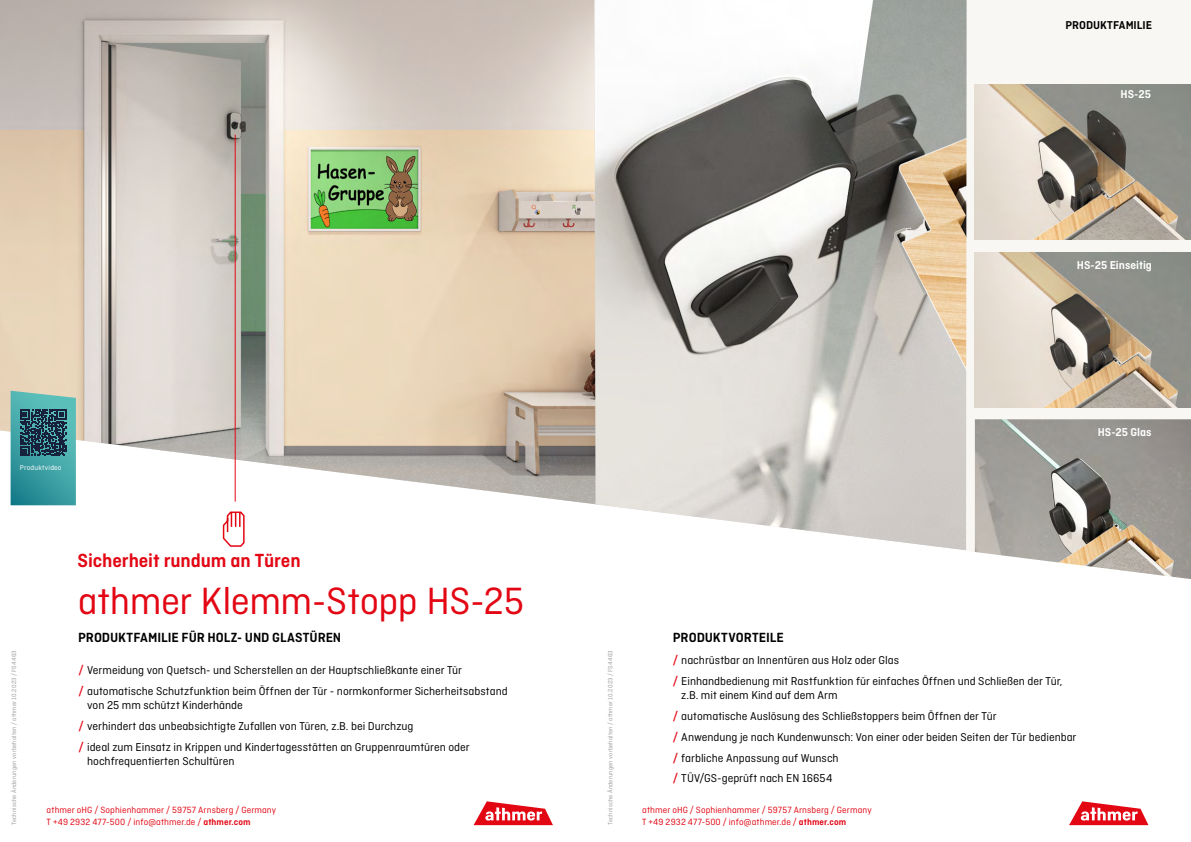
<style>
.page{position:relative;width:1191px;height:842px;background:#fff}
.page>*{position:absolute;margin:0;border:0;box-sizing:border-box;transform-origin:0 0}
.t1{font:40px "Ciutadella";letter-spacing:-.01em;color:#e30613}
.t2{font:600 20px "Ciutadella";letter-spacing:-.005em;color:#e30613}
.t3{font:600 14px "Ciutadella";letter-spacing:-.005em;color:#000}
.t4{font:12px/20.7px "Ciutadella";color:#000}
.t5{font:600 12px "Ciutadella";color:#fff}
.t6{font:600 12px "Ciutadella";letter-spacing:-.005em;color:#000}
.t7{font:9.5px/12px "Ciutadella";letter-spacing:.01em;color:#e30613}
.t8{font:7.5px "Ciutadella";letter-spacing:.02em;color:#fff}
.t9{font:6.5px "Ciutadella";letter-spacing:.025em;color:#9d9d9c}
.s1{font-weight:500;color:#e30613}
.s2{font-weight:600}
</style>
<div class="page">
<img style="left:594px;top:0;width:372px;height:551px">
<div style="left:966px;top:0;width:225px;height:552px;background:#f9f7f4"></div>
<img style="left:975px;top:419px;width:216px;height:160px">
<img style="left:0;top:0;width:595px;height:504px">
<hr style="left:235px;top:135px;width:1px;height:367px;background:#e30613">
<svg style="left:222px;top:511px;width:23px;height:36px"></svg>
<svg style="left:11px;top:391px;width:65px;height:114px;background:#3d8a91"></svg>
<img style="left:974px;top:84px;width:217px;height:156px">
<img style="left:974px;top:253px;width:217px;height:155px">
<svg style="left:473px;top:801px;width:80px;height:24px"></svg>
<svg style="left:1069px;top:801px;width:79px;height:24px"></svg>
<p class="t6" style="left:1065px;top:18px;width:88px">PRODUKTFAMILIE</p>
<p class="t5" style="left:1120px;top:87px;width:32px">HS-25</p>
<p class="t5" style="left:1076px;top:258px;width:77px">HS-25 Einseitig</p>
<p class="t8" style="left:20px;top:463px;width:43px">Produktvideo</p>
<p class="t5" style="left:1097px;top:425px;width:55px">HS-25 Glas</p>
<p class="t9" style="left:11px;top:825px;width:176px;rotate:-90deg">Technische Änderungen vorbehalten / athmer 10.2023 / FS4463</p>
<h2 class="t2" style="left:78px;top:549px;width:225px">Sicherheit rundum an Türen</h2>
<h1 class="t1" style="left:78px;top:579px;width:448px">athmer Klemm-Stopp HS-25</h1>
<p class="t3" style="left:78px;top:630px;width:265px">PRODUKTFAMILIE FÜR HOLZ- UND GLASTÜREN</p>
<p class="t3" style="left:673px;top:630px;width:113px">PRODUKTVORTEILE</p>
<p class="t4" style="left:673px;top:650px;width:391px"><span class="s1">/</span> nachrüstbar an Innentüren aus Holz oder Glas<br><span class="s1">/</span> Einhandbedienung mit Rastfunktion für einfaches Öffnen und Schließen der Tür,</p>
<p class="t4" style="left:673px;top:685px;width:405px;text-indent:9px">z.B. mit einem Kind auf dem Arm<br><span class="s1">/</span> automatische Auslösung des Schließstoppers beim Öffnen der Tür<br><span class="s1">/</span> Anwendung je nach Kundenwunsch: Von einer oder beiden Seiten der Tür bedienbar <span class="s1">/</span> farbliche Anpassung auf Wunsch<br><span class="s1">/</span> TÜV/GS-geprüft nach EN 16654</p>
<p class="t9" style="left:607px;top:825px;width:176px;rotate:-90deg">Technische Änderungen vorbehalten / athmer 10.2023 / FS4463</p>
<p class="t4" style="left:79px;top:660px;width:430px"><span class="s1">/</span> Vermeidung von Quetsch- und Scherstellen an der Hauptschließkante einer Tür<br><span class="s1">/</span> automatische Schutzfunktion beim Öffnen der Tür - normkonformer Sicherheitsabstand</p>
<p class="t4" style="left:79px;top:695px;width:392px;text-indent:9px">von 25 mm schützt Kinderhände<br><span class="s1">/</span> verhindert das unbeabsichtigte Zufallen von Türen, z.B. bei Durchzug<br><span class="s1">/</span> ideal zum Einsatz in Krippen und Kindertagesstätten an Gruppenraumtüren oder</p>
<p class="t4" style="left:87px;top:751px;width:149px">hochfrequentierten Schultüren</p>
<p class="t7" style="left:47px;top:804px;width:231px">athmer oHG / Sophienhammer / 59757 Arnsberg / Germany<br>T +49 2932 477-500 / info@athmer.de / <span class="s2">athmer.com</span></p>
<p class="t7" style="left:642px;top:804px;width:231px">athmer oHG / Sophienhammer / 59757 Arnsberg / Germany<br>T +49 2932 477-500 / info@athmer.de / <span class="s2">athmer.com</span></p>
</div>
